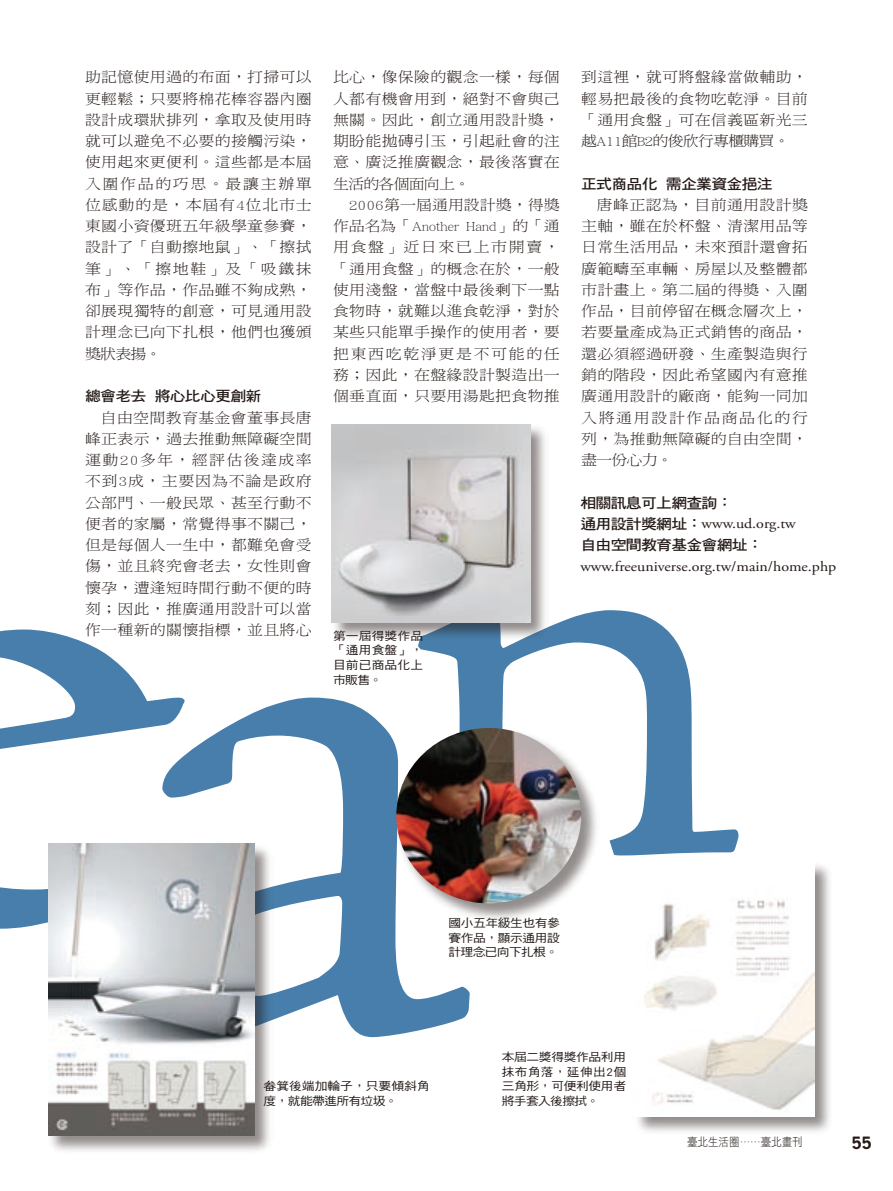
<style>
.page{position:relative;width:893px;height:1191px;background:#fff}
.page>*{position:absolute;margin:0;border:0;box-sizing:border-box;transform-origin:0 0}
.t1{font:700 15.9px "News Gothic Std";color:#231916}
.t2{font:14.4px/21.3px "DF Ming Std W3";letter-spacing:.015em;color:#231916;text-align:justify;scale:1.11 1}
.t3{font:14.4px/21.1px "Adobe Garamond Pro";color:#231916;scale:1.11 1}
.t4{font:14.4px "DF Ming Std W3";letter-spacing:.1em;color:#231916;scale:1.11 1}
.t5{font:14.4px "DF Hei Std W7";letter-spacing:-.05em;color:#231916;scale:1.11 1}
.t6{font:14.4px "DF Ming Std W3";letter-spacing:-.015em;color:#231916;scale:1.11 1}
.t7{font:14.4px "DF Ming Std W3";letter-spacing:.085em;color:#231916;scale:1.11 1}
.t8{font:14.4px "DF Ming Std W3";letter-spacing:.05em;color:#231916;scale:1.11 1}
.t9{font:14.4px "DF Ming Std W3";letter-spacing:-.05em;color:#231916;scale:1.11 1}
.t10{font:11.7px "DF Hei Std W3";color:#231916;scale:.9 1}
.t11{font:11.55px/14.9px "DF Hei Std W5";letter-spacing:-.03em;color:#231916;text-align:justify;scale:1.11 1}
.t12{font:11.55px/14.9px "DF Hei Std W5";color:#231916;scale:1.11 1}
.s1{font-family:"DF Hei Std W7"}
.s2{color:#898989}
</style>
<div class="page">
<svg style="left:0;top:629px;width:154px;height:299px"></svg>
<svg style="left:154px;top:697px;width:316px;height:340px"></svg>
<svg style="left:417px;top:610px;width:321px;height:245px"></svg>
<div style="left:633px;top:860px;width:201px;height:275px;background:#231916;opacity:.5"></div>
<img style="left:635px;top:862px;width:179px;height:254px">
<div style="left:47px;top:842px;width:226px;height:313px;background:#231916;opacity:.5"></div>
<img style="left:48px;top:843px;width:207px;height:292px">
<div style="left:330px;top:422px;width:218px;height:219px;background:#231916;opacity:.5"></div>
<img style="left:332px;top:424px;width:198px;height:198px">
<div style="left:395px;top:726px;width:205px;height:197px;background:#231916;opacity:.5"></div>
<img style="left:396px;top:728px;width:185px;height:175px;border-radius:50%">
<p class="t2" style="left:85px;top:66px;width:206px">助記憶使用過的布面，打掃可以更輕鬆；只要將棉花棒容器內圈設計成環狀排列，拿取及使用時就可以避免不必要的接觸污染，使用起來更便利。這些都是本屆入圍作品的巧思。最讓主辦單位感動的是，本屆有4位北市士東國小資優班五年級學童參賽，設計了「自動擦地鼠」、「擦拭筆」、「擦地鞋」及「吸鐵抹布」等作品，作品雖不夠成熟，卻展現獨特的創意，可見通用設計理念已向下扎根，他們也獲頒獎狀表揚。</p>
<p class="t5" style="left:85px;top:388px;width:160px">總會老去 將心比心更創新</p>
<p class="t2" style="left:101px;top:406px;width:192px">自由空間教育基金會董事長唐</p>
<p class="t2" style="left:85px;top:428px;width:206px">峰正表示，過去推動無障礙空間</p>
<p class="t7" style="left:85px;top:452px;width:206px">運動20多年，經評估後達成率</p>
<p class="t8" style="left:85px;top:473px;width:206px">不到3成，主要因為不論是政府</p>
<p class="t2" style="left:85px;top:491px;width:206px">公部門、一般民眾、甚至行動不</p>
<p class="t2" style="left:85px;top:513px;width:206px">便者的家屬，常覺得事不關己，</p>
<p class="t2" style="left:85px;top:534px;width:206px">但是每個人一生中，都難免會受</p>
<p class="t2" style="left:85px;top:555px;width:206px">傷，並且終究會老去，女性則會</p>
<p class="t2" style="left:85px;top:576px;width:206px">懷孕，遭逢短時間行動不便的時</p>
<p class="t2" style="left:85px;top:598px;width:206px">刻；因此，推廣通用設計可以當</p>
<p class="t2" style="left:85px;top:619px;width:206px">作一種新的關懷指標，並且將心</p>
<p class="t2" style="left:333px;top:66px;width:206px">比心，像保險的觀念一樣，每個</p>
<p class="t2" style="left:333px;top:87px;width:206px">人都有機會用到，絕對不會與己</p>
<p class="t2" style="left:333px;top:109px;width:206px">無關。因此，創立通用設計獎，</p>
<p class="t2" style="left:333px;top:130px;width:206px">期盼能拋磚引玉，引起社會的注</p>
<p class="t2" style="left:333px;top:151px;width:206px">意、廣泛推廣觀念，最後落實在</p>
<p class="t9" style="left:333px;top:176px;width:125px">生活的各個面向上。</p>
<p class="t2" style="left:349px;top:194px;width:192px">2006第一屆通用設計獎，得獎</p>
<p class="t6" style="left:333px;top:218px;width:206px">作品名為「Another Hand」的「通</p>
<p class="t4" style="left:333px;top:239px;width:206px">用食盤」近日來已上市開賣，</p>
<p class="t2" style="left:333px;top:258px;width:206px">「通用食盤」的概念在於，一般</p>
<p class="t2" style="left:333px;top:279px;width:206px">使用淺盤，當盤中最後剩下一點</p>
<p class="t2" style="left:333px;top:300px;width:206px">食物時，就難以進食乾淨，對於</p>
<p class="t2" style="left:333px;top:321px;width:206px">某些只能單手操作的使用者，要</p>
<p class="t4" style="left:333px;top:346px;width:206px">把東西吃乾淨更是不可能的任</p>
<p class="t2" style="left:333px;top:364px;width:206px">務；因此，在盤緣設計製造出一</p>
<p class="t2" style="left:333px;top:385px;width:206px">個垂直面，只要用湯匙把食物推</p>
<p class="t2" style="left:581px;top:66px;width:206px">到這裡，就可將盤緣當做輔助，輕易把最後的食物吃乾淨。目前「通用食盤」可在信義區新光三越A11館B2的俊欣行專櫃購買。</p>
<p class="t5" style="left:581px;top:176px;width:174px">正式商品化 需企業資金挹注</p>
<p class="t2" style="left:597px;top:194px;width:192px">唐峰正認為，目前通用設計獎</p>
<p class="t2" style="left:581px;top:215px;width:206px">主軸，雖在於杯盤、清潔用品等</p>
<p class="t2" style="left:581px;top:236px;width:206px">日常生活用品，未來預計還會拓</p>
<p class="t2" style="left:581px;top:258px;width:206px">廣範疇至車輛、房屋以及整體都</p>
<p class="t2" style="left:581px;top:279px;width:206px">市計畫上。第二屆的得獎、入圍</p>
<p class="t2" style="left:581px;top:300px;width:206px">作品，目前停留在概念層次上，</p>
<p class="t2" style="left:581px;top:321px;width:206px">若要量產成為正式銷售的商品，</p>
<p class="t2" style="left:581px;top:343px;width:206px">還必須經過研發、生產製造與行</p>
<p class="t2" style="left:581px;top:364px;width:206px">銷的階段，因此希望國內有意推</p>
<p class="t2" style="left:581px;top:385px;width:206px">廣通用設計的廠商，能夠一同加</p>
<p class="t4" style="left:581px;top:409px;width:206px">入將通用設計作品商品化的行</p>
<p class="t2" style="left:581px;top:428px;width:206px">列，為推動無障礙的自由空間，</p>
<p class="t2" style="left:581px;top:449px;width:84px">盡一份心力。</p>
<p class="t3" style="left:580px;top:493px;width:232px"><span class="s1">相關訊息可上網查詢：<br>通用設計獎網址：</span>www.ud.org.tw<br><span class="s1">自由空間教育基金會網址：</span>www.freeuniverse.org.tw/main/home.php</p>
<p class="t11" style="left:333px;top:628px;width:83px">第一屆得獎作品「通用食盤」，目前已商品化上市販售。</p>
<p class="t11" style="left:448px;top:915px;width:102px">國小五年級生也有參賽作品，顯示通用設計理念已向下扎根。</p>
<p class="t12" style="left:264px;top:1078px;width:151px">畚箕後端加輪子，只要傾斜角度，就能帶進所有垃圾。</p>
<p class="t11" style="left:502px;top:1048px;width:114px">本屆二獎得獎作品利用抹布角落，延伸出2個三角形，可便利使用者將手套入後擦拭。</p>
<p class="t10" style="left:687px;top:1135px;width:130px">臺北生活圈<span class="s2">……</span>臺北畫刊</p>
<p class="t1" style="left:852px;top:1132px;width:11px">55</p>
</div>
